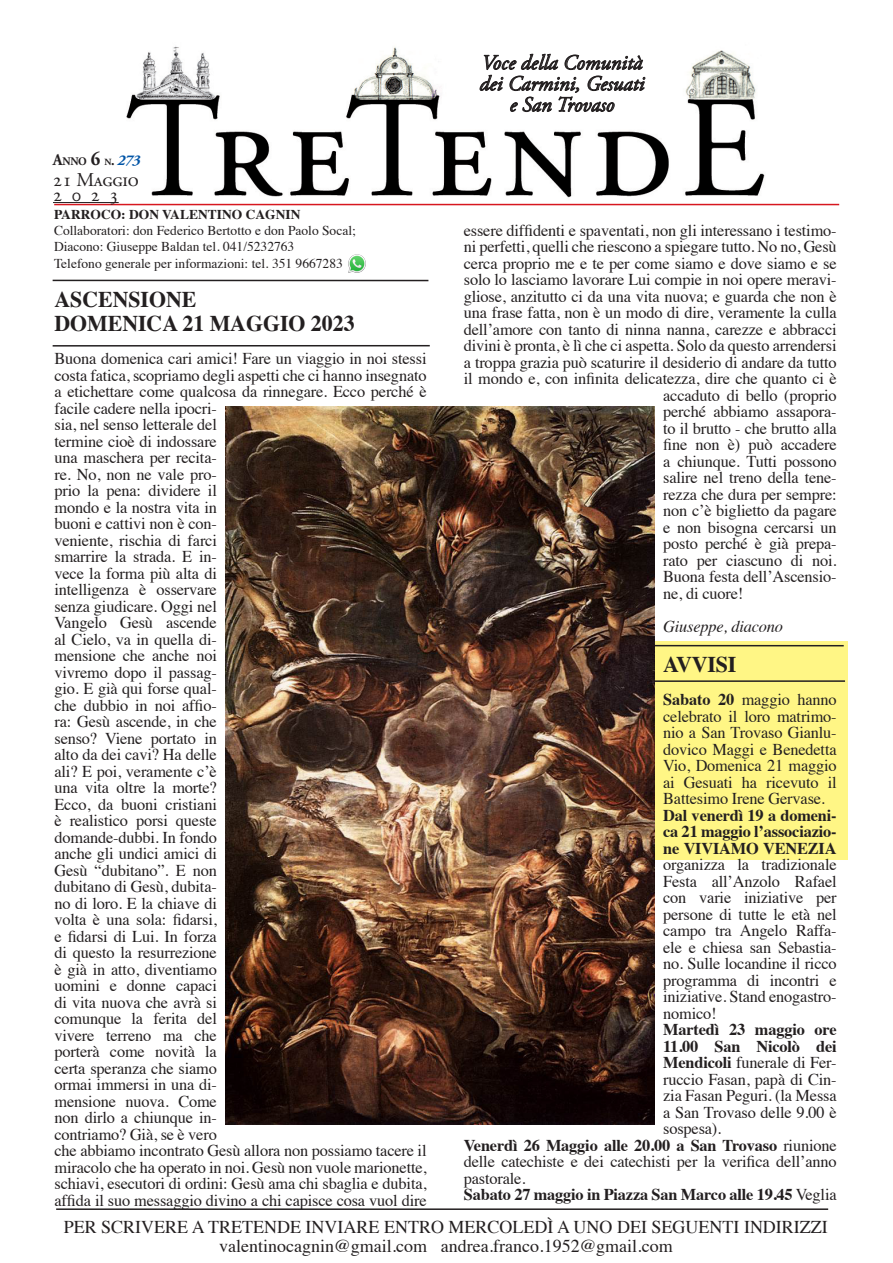
<style>
.page{position:relative;width:893px;height:1263px;background:#fff}
.page>*{position:absolute;margin:0;border:0;box-sizing:border-box;transform-origin:0 0}
.t1{font:700 22.5px "Times";color:#231f20}
.t2{font:italic 21px "Adobe Garamond Pro";color:#231f20}
.t3{font:19.5px "Adobe Garamond Pro";letter-spacing:-.01em;color:#231f20}
.t4{font:18px "Times";color:#231f20}
.t5{font:16.5px/16.5px "Times";letter-spacing:-.01em;color:#231f20;text-align:justify}
.t6{font:700 16.5px "Times";letter-spacing:-.01em;color:#231f20}
.t7{font:italic 16.5px "Times";letter-spacing:-.01em;color:#231f20}
.t8{font:13.5px "Times";color:#231f20}
.t9{font:700 13.5px "Times";color:#231f20}
.t10{font:700 11.55px "Adobe Garamond Pro";color:#231f20;scale:.95 1}
.s1{font-size:16.5px}
.s2{font-size:19.5px}
.s3{font-size:9.45px}
.s4{font-size:13.5px}
.s5{font-style:italic;font-size:15px;color:#0154a6}
.s6{font-weight:700}
.s7{font-weight:400}
</style>
<div class="page">
<div style="left:454px;top:641px;width:394px;height:219px;background:#fff685"></div>
<img style="left:90px;top:46px;width:711px;height:158px">
<hr style="left:54px;top:204px;width:785px;height:1px;background:#d7171f">
<svg style="left:480px;top:54px;width:165px;height:58px"></svg>
<hr style="left:53px;top:202px;width:66px;height:1px;background:#231f20">
<hr style="left:56px;top:1208px;width:772px;height:2px;background:#231f20">
<hr style="left:53px;top:280px;width:375px;height:1px;background:#231f20">
<hr style="left:53px;top:345px;width:377px;height:2px;background:#231f20">
<img style="left:348px;top:254px;width:18px;height:19px">
<hr style="left:468px;top:645px;width:376px;height:1px;background:#231f20">
<hr style="left:468px;top:680px;width:377px;height:2px;background:#231f20">
<img style="left:225px;top:407px;width:430px;height:717px">
<p class="t10" style="left:53px;top:154px;width:93px"><span class="s1">A</span>NNO <span class="s2">6</span> <span class="s3">N</span><span class="s4">.</span> <span class="s5">273</span></p>
<p class="t3" style="left:53px;top:168px;width:88px">21 Maggio</p>
<p class="t3" style="left:53px;top:183px;width:67px">2 0 2 3</p>
<p class="t9" style="left:54px;top:202px;width:248px">PARROCO: DON VALENTINO CAGNIN</p>
<p class="t8" style="left:54px;top:218px;width:303px">Collaboratori: don Federico Bertotto e don Paolo Socal;</p>
<p class="t8" style="left:54px;top:234px;width:242px">Diacono: Giuseppe Baldan tel. 041/5232763</p>
<p class="t8" style="left:54px;top:250px;width:290px">Telefono generale per informazioni: tel. 351 9667283</p>
<p class="t1" style="left:54px;top:278px;width:143px">ASCENSIONE</p>
<p class="t1" style="left:54px;top:302px;width:302px">DOMENICA 21 MAGGIO 2023</p>
<p class="t5" style="left:54px;top:349px;width:374px;text-align:left">Buona domenica cari amici! Fare un viaggio in noi stessi costa fatica, scopriamo degli aspetti che ci hanno insegnato a etichettare come qualcosa da rinnegare. Ecco perché è facile cadere nella ipocri-<br>sia, nel senso letterale del<br>termine cioè di indossare<br>una maschera per recita-<br>re. No, non ne vale pro-<br>prio la pena: dividere il<br>mondo e la nostra vita in<br>buoni e cattivi non è con-<br>veniente, rischia di farci<br>smarrire la strada. E in-<br>vece la forma più alta di<br>intelligenza è osservare<br>senza giudicare. Oggi nel<br>Vangelo Gesù ascende<br>al Cielo, va in quella di-<br>mensione che anche noi<br>vivremo dopo il passag-<br>gio. E già qui forse qual-<br>che dubbio in noi affio-<br>ra: Gesù ascende, in che<br>senso? Viene portato in<br>alto da dei cavi? Ha delle<br>ali? E poi, veramente c’è<br>una vita oltre la morte?<br>Ecco, da buoni cristiani<br>è realistico porsi queste<br>domande-dubbi. In fondo<br>anche gli undici amici di<br>Gesù “dubitano”. E non<br>dubitano di Gesù, dubita-<br>no di loro. E la chiave di<br>volta è una sola: fidarsi,<br>e fidarsi di Lui. In forza<br>di questo la resurrezione<br>è già in atto, diventiamo<br>uomini e donne capaci<br>di vita nuova che avrà si<br>comunque la ferita del<br>vivere terreno ma che<br>porterà come novità la<br>certa speranza che siamo<br>ormai immersi in una di-<br>mensione nuova. Come<br>non dirlo a chiunque in-<br>contriamo? Già, se è vero<br>che abbiamo incontrato Gesù allora non possiamo tacere il miracolo che ha operato in noi. Gesù non vuole marionette, schiavi, esecutori di ordini: Gesù ama chi sbaglia e dubita, affida il suo messaggio divino a chi capisce cosa vuol dire</p>
<p class="t2" style="left:482px;top:50px;width:162px">Voce della Comunità</p>
<p class="t2" style="left:479px;top:71px;width:166px">dei Carmini, Gesuati</p>
<p class="t2" style="left:510px;top:92px;width:106px">e San Trovaso</p>
<p class="t5" style="left:464px;top:220px;width:374px">essere diffidenti e spaventati, non gli interessano i testimo-</p>
<p class="t5" style="left:464px;top:237px;width:374px">ni perfetti, quelli che riescono a spiegare tutto. No no, Gesù</p>
<p class="t5" style="left:464px;top:253px;width:374px">cerca proprio me e te per come siamo e dove siamo e se</p>
<p class="t5" style="left:464px;top:270px;width:374px">solo lo lasciamo lavorare Lui compie in noi opere meravi-</p>
<p class="t5" style="left:464px;top:286px;width:374px">gliose, anzitutto ci da una vita nuova; e guarda che non è</p>
<p class="t5" style="left:464px;top:303px;width:374px">una frase fatta, non è un modo di dire, veramente la culla</p>
<p class="t5" style="left:464px;top:319px;width:374px">dell’amore con tanto di ninna nanna, carezze e abbracci</p>
<p class="t5" style="left:464px;top:336px;width:374px">divini è pronta, è lì che ci aspetta. Solo da questo arrendersi</p>
<p class="t5" style="left:464px;top:352px;width:374px">a troppa grazia può scaturire il desiderio di andare da tutto</p>
<p class="t5" style="left:464px;top:369px;width:374px">il mondo e, con infinita delicatezza, dire che quanto ci è</p>
<p class="t5" style="left:663px;top:385px;width:175px">accaduto di bello (proprio</p>
<p class="t5" style="left:663px;top:402px;width:175px">perché abbiamo assapora-</p>
<p class="t5" style="left:663px;top:418px;width:175px">to il brutto - che brutto alla</p>
<p class="t5" style="left:663px;top:435px;width:175px">fine non è) può accadere</p>
<p class="t5" style="left:663px;top:451px;width:175px">a chiunque. Tutti possono</p>
<p class="t5" style="left:663px;top:468px;width:175px">salire nel treno della tene-</p>
<p class="t5" style="left:663px;top:484px;width:175px">rezza che dura per sempre:</p>
<p class="t5" style="left:663px;top:501px;width:175px">non c’è biglietto da pagare</p>
<p class="t5" style="left:663px;top:517px;width:175px">e non bisogna cercarsi un</p>
<p class="t5" style="left:663px;top:534px;width:175px">posto perché è già prepa-</p>
<p class="t5" style="left:663px;top:550px;width:175px">rato per ciascuno di noi.</p>
<p class="t5" style="left:663px;top:567px;width:175px">Buona festa dell’Ascensio-</p>
<p class="t5" style="left:663px;top:583px;width:82px">ne, di cuore!</p>
<p class="t7" style="left:663px;top:612px;width:121px">Giuseppe, diacono</p>
<p class="t1" style="left:663px;top:643px;width:75px">AVVISI</p>
<p class="t5" style="left:663px;top:690px;width:175px"><span class="s6">Sabato 20</span> maggio hanno celebrato il loro matrimo&shy;nio a San Trovaso Gianlu&shy;dovico Maggi e Benedetta Vio, Domenica 21 maggio ai Gesuati ha ricevuto il Battesimo Irene Gervase.</p>
<p class="t5" style="left:663px;top:805px;width:175px"><span class="s6">Dal venerdì 19 a domeni&shy;ca 21 maggio l’associazio&shy;ne VIVIAMO VENEZIA </span>organizza la tradizionale Festa all’Anzolo Rafael con varie iniziative per persone di tutte le età nel campo tra Angelo Raffa&shy;ele e chiesa san Sebastia&shy;no. Sulle locandine il ricco programma di incontri e iniziative. Stand enogastro&shy;nomico!</p>
<p class="t5" style="left:663px;top:1020px;width:175px"><span class="s6">Martedì 23 maggio ore 11.00 San Nicolò dei Mendicoli</span> funerale di Fer&shy;ruccio Fasan, papà di Cin&shy;zia Fasan Peguri. (la Messa a San Trovaso delle 9.00 è sospesa).</p>
<p class="t5" style="left:464px;top:1135px;width:374px"><span class="s6">Venerdì 26 Maggio alle 20.00 a San Trovaso</span> riunione delle catechiste e dei catechisti per la verifica dell’anno pastorale.</p>
<p class="t6" style="left:464px;top:1179px;width:374px">Sabato 27 maggio in Piazza San Marco alle 19.45 <span class="s7">Veglia</span></p>
<p class="t4" style="left:64px;top:1210px;width:766px">PER SCRIVERE A TRETENDE INVIARE ENTRO MERCOLEDÌ A UNO DEI SEGUENTI INDIRIZZI</p>
<p class="t4" style="left:219px;top:1229px;width:455px">valentinocagnin@gmail.com andrea.franco.1952@gmail.com</p>
</div>
